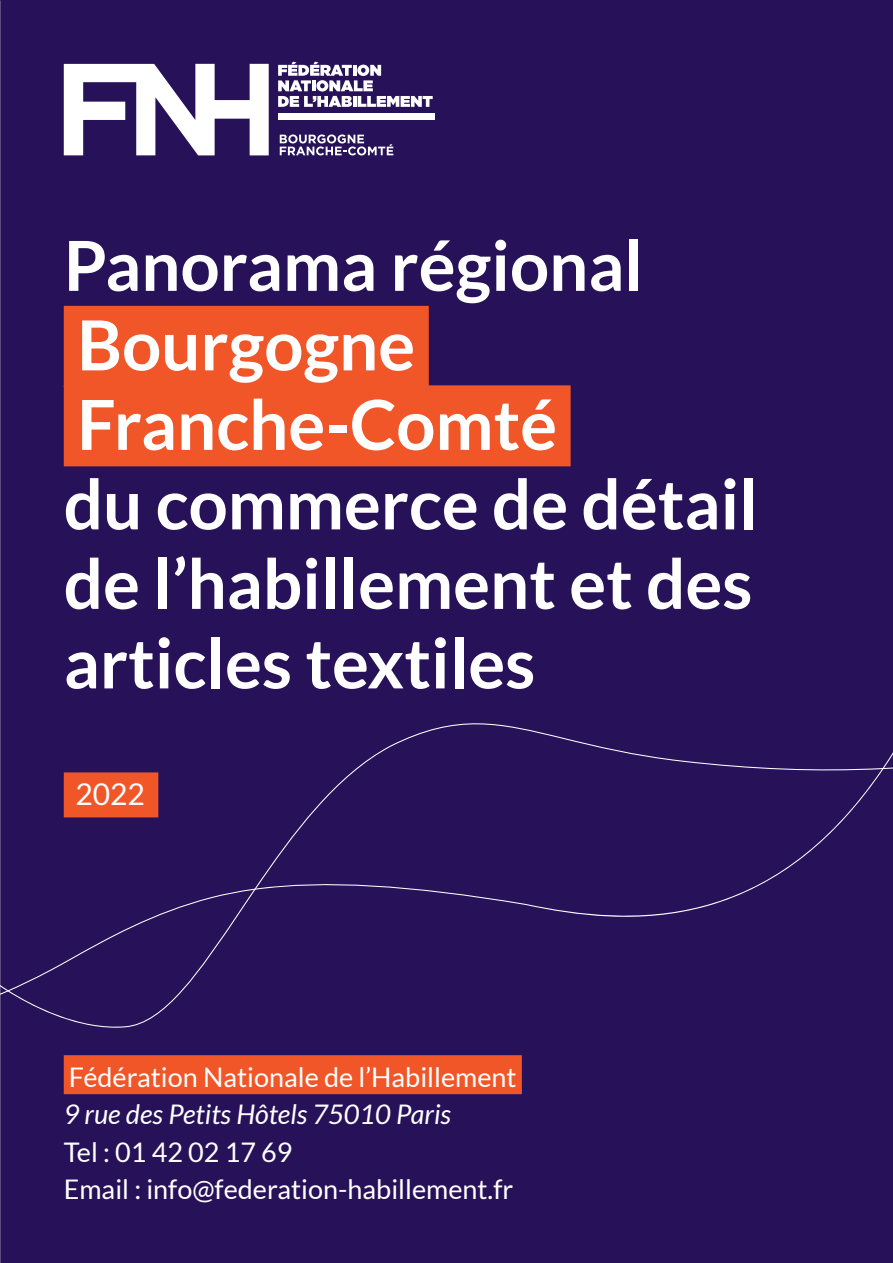
<style>
.page{position:relative;width:893px;height:1263px;background:#27125a}
.page>*{position:absolute;margin:0;border:0;box-sizing:border-box;transform-origin:0 0}
.Sous-titre{font:700 69px/79.5px "Lato";color:#fff;text-align:justify}
.titre_article{font:30px "Lato";color:#fff}
.titre_article-2{font:27px "Lato";color:#fff}
.titre_article-3{font:italic 27px "Lato";color:#fff}
</style>
<div class="page">
<svg style="left:0;top:749px;width:893px;height:246px"></svg>
<svg style="left:0;top:0;width:1px;height:265px"></svg>
<div style="left:64px;top:306px;width:365px;height:81px;background:#f15629"></div>
<div style="left:64px;top:385px;width:507px;height:81px;background:#f15629"></div>
<div style="left:64px;top:772px;width:94px;height:45px;background:#f15629"></div>
<div style="left:64px;top:1055px;width:458px;height:39px;background:#f15629"></div>
<svg style="left:278px;top:62px;width:155px;height:45px"></svg>
<svg style="left:280px;top:134px;width:113px;height:21px"></svg>
<svg style="left:64px;top:64px;width:205px;height:91px"></svg>
<div style="left:278px;top:114px;width:156px;height:6px;background:#fff"></div>
<p class="Sous-titre" style="left:64px;top:225px;width:581px">Panorama régional</p>
<p class="Sous-titre" style="left:77px;top:304px;width:340px">Bourgogne</p>
<p class="Sous-titre" style="left:77px;top:384px;width:481px">Franche-Comté</p>
<p class="Sous-titre" style="left:64px;top:463px;width:696px">du commerce de détail de l’habillement et des articles textiles</p>
<p class="titre_article" style="left:75px;top:778px;width:71px">2022</p>
<p class="titre_article-2" style="left:69px;top:1062px;width:449px">Fédération Nationale de l’Habillement</p>
<p class="titre_article-3" style="left:64px;top:1099px;width:389px">9 rue des Petits Hôtels 75010 Paris</p>
<p class="titre_article-2" style="left:64px;top:1137px;width:230px">Tel : 01 42 02 17 69</p>
<p class="titre_article-2" style="left:64px;top:1174px;width:451px">Email : info@federation-habillement.fr</p>
</div>
